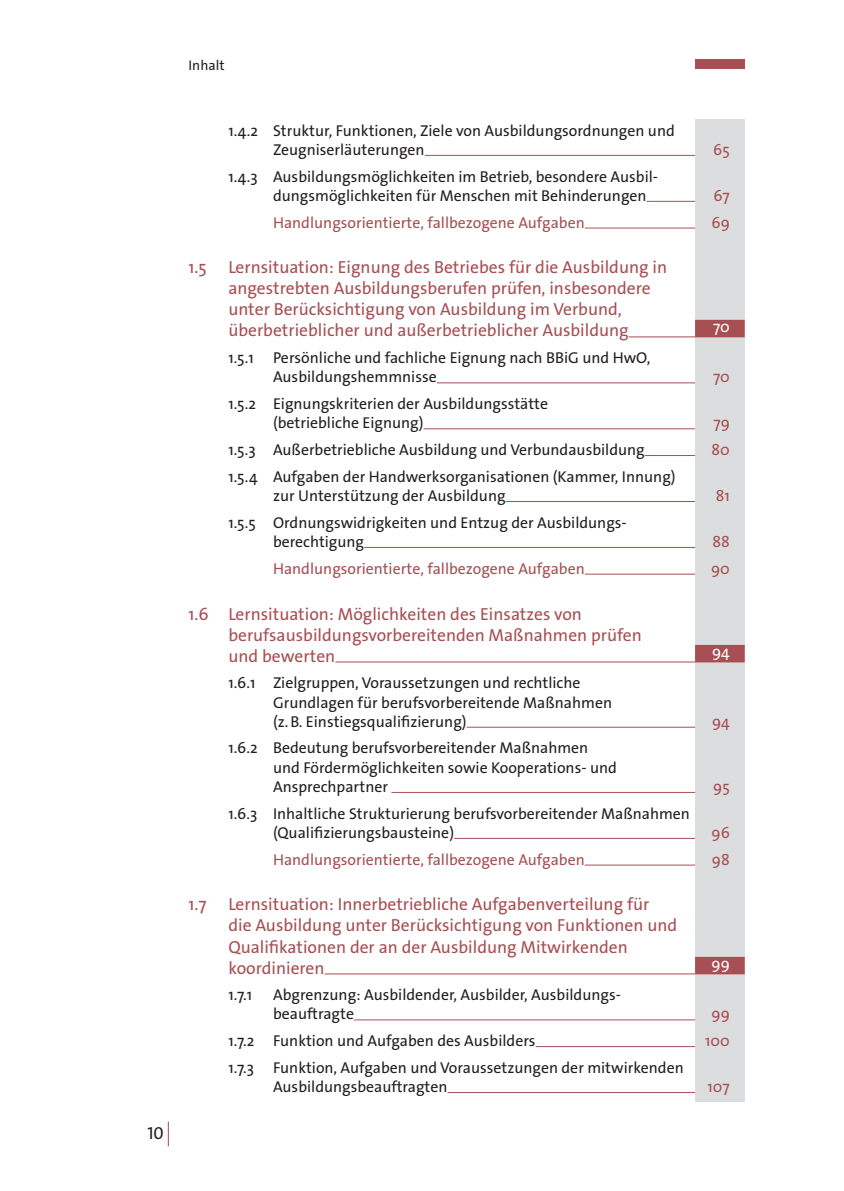
<style>
.page{position:relative;width:844px;height:1191px;background:#fff}
.page>*{position:absolute;margin:0;border:0;box-sizing:border-box;transform-origin:0 0}
.t1{font:17.5px/21px "The Sans Os F";color:#a74f53}
.t2{font:17.5px "The Sans Os F";color:#231f20}
.t3{font:15.75px/19.2px "The Sans Os F";color:#231f20}
.t4{font:15.75px "The Sans Os F";color:#a74f53}
.t5{font:15.75px "The Sans Os F";color:#fff}
.t6{font:14px "The Sans Os F";color:#231f20}
</style>
<div class="page">
<div style="left:694px;top:59px;width:50px;height:10px;background:#a74f53"></div>
<svg style="left:168px;top:1121px;width:1px;height:25px"></svg>
<div style="left:694px;top:119px;width:50px;height:982px;background:#dcdddf"></div>
<hr style="left:424px;top:155px;width:270px;height:1px;background:#a74f53">
<hr style="left:646px;top:201px;width:48px;height:1px;background:#a74f53">
<hr style="left:584px;top:228px;width:110px;height:1px;background:#a74f53">
<hr style="left:628px;top:336px;width:66px;height:1px;background:#a74f53">
<div style="left:694px;top:320px;width:50px;height:17px;background:#a74f53"></div>
<hr style="left:436px;top:382px;width:258px;height:1px;background:#a74f53">
<hr style="left:423px;top:428px;width:271px;height:1px;background:#a74f53">
<hr style="left:644px;top:455px;width:50px;height:1px;background:#a74f53">
<hr style="left:505px;top:501px;width:189px;height:1px;background:#a74f53">
<hr style="left:364px;top:547px;width:330px;height:1px;background:#a74f53">
<hr style="left:584px;top:573px;width:110px;height:1px;background:#a74f53">
<hr style="left:335px;top:661px;width:359px;height:1px;background:#a74f53">
<div style="left:694px;top:645px;width:50px;height:17px;background:#a74f53"></div>
<hr style="left:466px;top:726px;width:228px;height:1px;background:#a74f53">
<hr style="left:391px;top:792px;width:303px;height:1px;background:#a74f53">
<hr style="left:454px;top:838px;width:240px;height:1px;background:#a74f53">
<hr style="left:584px;top:864px;width:110px;height:1px;background:#a74f53">
<hr style="left:324px;top:973px;width:370px;height:1px;background:#a74f53">
<div style="left:694px;top:956px;width:50px;height:18px;background:#a74f53"></div>
<hr style="left:354px;top:1019px;width:340px;height:1px;background:#a74f53">
<hr style="left:535px;top:1046px;width:159px;height:1px;background:#a74f53">
<hr style="left:447px;top:1092px;width:247px;height:1px;background:#a74f53">
<p class="t2" style="left:147px;top:1122px;width:18px">10</p>
<p class="t6" style="left:188px;top:56px;width:37px">Inhalt</p>
<p class="t3" style="left:273px;top:121px;width:403px;text-indent:-45px">1.4.2 Struktur, Funktionen, Ziele von Ausbildungsordnungen und<br>Zeugniserläuterungen</p>
<p class="t3" style="left:273px;top:167px;width:385px;text-indent:-45px">1.4.3 Ausbildungsmöglichkeiten im Betrieb, besondere Ausbil&shy;dungsmöglichkeiten für Menschen mit Behinderungen</p>
<p class="t4" style="left:713px;top:139px;width:18px">65</p>
<p class="t4" style="left:713px;top:185px;width:18px">67</p>
<p class="t4" style="left:273px;top:212px;width:313px">Handlungsorientierte, fallbezogene Aufgaben</p>
<p class="t4" style="left:711px;top:212px;width:20px">69</p>
<p class="t1" style="left:228px;top:257px;width:440px;text-indent:-40px">1.5 Lernsituation: Eignung des Betriebes für die Ausbildung in angestrebten Ausbildungsberufen prüfen, insbesondere unter Berücksichtigung von Ausbildung im Verbund, überbetrieblicher und außerbetrieblicher Ausbildung</p>
<p class="t5" style="left:712px;top:317px;width:18px">70</p>
<p class="t3" style="left:273px;top:348px;width:378px;text-indent:-45px">1.5.1 Persönliche und fachliche Eignung nach BBiG und HwO,<br>Ausbildungshemmnisse</p>
<p class="t3" style="left:273px;top:394px;width:276px;text-indent:-45px">1.5.2 Eignungskriterien der Ausbildungsstätte (betriebliche Eignung)</p>
<p class="t4" style="left:712px;top:367px;width:18px">70</p>
<p class="t4" style="left:713px;top:413px;width:18px">79</p>
<p class="t3" style="left:228px;top:440px;width:418px">1.5.3 Außerbetriebliche Ausbildung und Verbundausbildung</p>
<p class="t4" style="left:711px;top:439px;width:20px">80</p>
<p class="t3" style="left:273px;top:467px;width:404px;text-indent:-45px">1.5.4 Aufgaben der Handwerksorganisationen (Kammer, Innung) zur Unterstützung der Ausbildung</p>
<p class="t4" style="left:715px;top:485px;width:16px">81</p>
<p class="t3" style="left:273px;top:513px;width:353px;text-indent:-45px">1.5.5 Ordnungswidrigkeiten und Entzug der Ausbildungs&shy;berechtigung</p>
<p class="t4" style="left:712px;top:531px;width:19px">88</p>
<p class="t4" style="left:273px;top:558px;width:313px">Handlungsorientierte, fallbezogene Aufgaben</p>
<p class="t4" style="left:710px;top:558px;width:20px">90</p>
<p class="t1" style="left:228px;top:603px;width:415px;text-indent:-40px">1.6 Lernsituation: Möglichkeiten des Einsatzes von berufsausbildungsvorbereitenden Maßnahmen prüfen und bewerten</p>
<p class="t5" style="left:711px;top:641px;width:19px">94</p>
<p class="t3" style="left:273px;top:673px;width:340px;text-indent:-45px">1.6.1 Zielgruppen, Voraussetzungen und rechtliche<br>Grundlagen für berufsvorbereitende Maßnahmen (z.B. Einstiegsqualifizierung)</p>
<p class="t3" style="left:273px;top:738px;width:345px;text-indent:-45px">1.6.2 Bedeutung berufsvorbereitender Maßnahmen und Fördermöglichkeiten sowie Kooperations- und<br>Ansprechpartner</p>
<p class="t3" style="left:273px;top:804px;width:418px;text-indent:-45px">1.6.3 Inhaltliche Strukturierung berufsvorbereitender Maßnahmen (Qualifizierungsbausteine)</p>
<p class="t4" style="left:711px;top:711px;width:19px">94</p>
<p class="t4" style="left:713px;top:776px;width:18px">95</p>
<p class="t4" style="left:711px;top:822px;width:20px">96</p>
<p class="t4" style="left:273px;top:849px;width:313px">Handlungsorientierte, fallbezogene Aufgaben</p>
<p class="t4" style="left:711px;top:849px;width:19px">98</p>
<p class="t1" style="left:188px;top:894px;width:19px">1.7</p>
<p class="t1" style="left:228px;top:894px;width:450px">Lernsituation: Innerbetriebliche Aufgabenverteilung für<br>die Ausbildung unter Berücksichtigung von Funktionen und Qualifikationen der an der Ausbildung Mitwirkenden koordinieren</p>
<p class="t3" style="left:228px;top:985px;width:25px">1.7.1</p>
<p class="t3" style="left:273px;top:985px;width:348px">Abgrenzung: Ausbildender, Ausbilder, Ausbildungs&shy;beauftragte</p>
<p class="t5" style="left:711px;top:953px;width:20px">99</p>
<p class="t4" style="left:711px;top:1004px;width:20px">99</p>
<p class="t3" style="left:228px;top:1031px;width:309px">1.7.2 Funktion und Aufgaben des Ausbilders</p>
<p class="t4" style="left:705px;top:1030px;width:26px">100</p>
<p class="t3" style="left:273px;top:1058px;width:412px;text-indent:-45px">1.7.3 Funktion, Aufgaben und Voraussetzungen der mitwirkenden<br>Ausbildungsbeauftragten</p>
<p class="t4" style="left:707px;top:1076px;width:24px">107</p>
</div>
